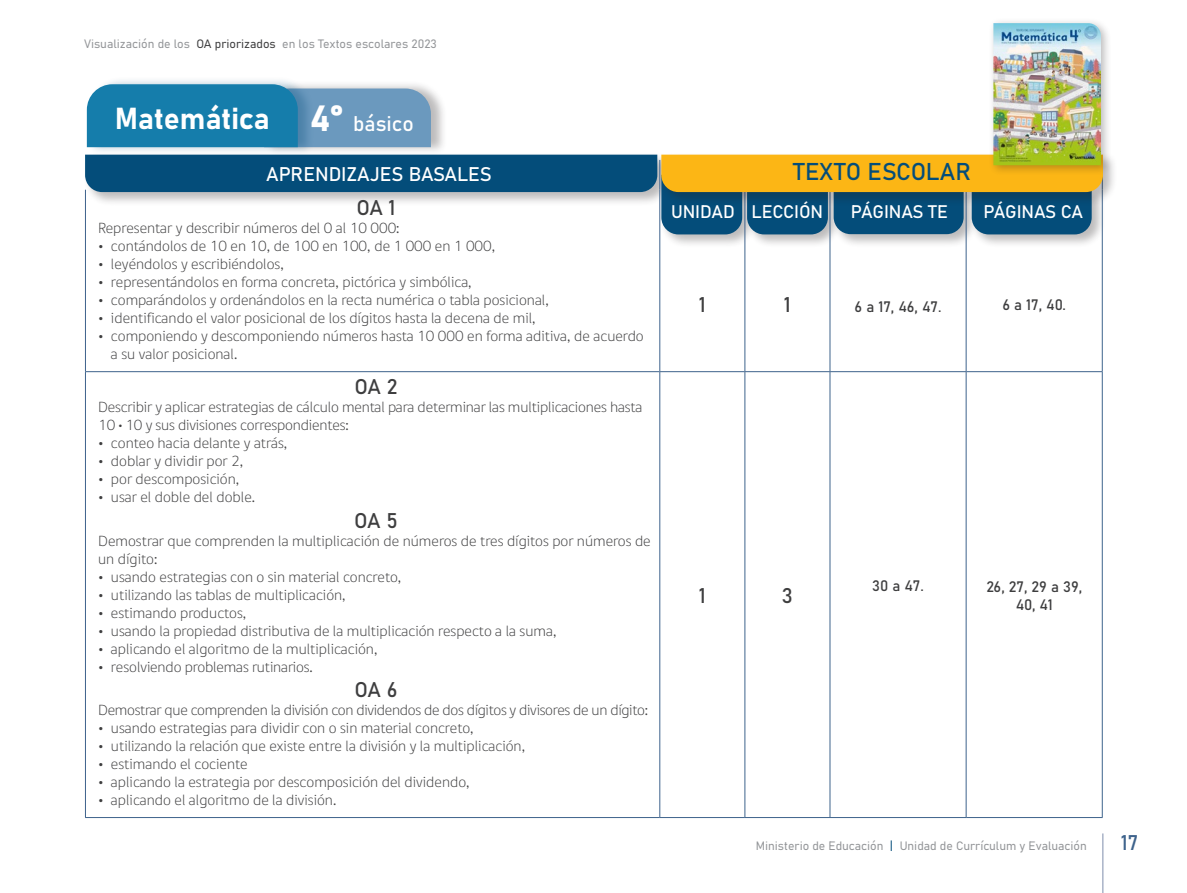
<style>
.page{position:relative;width:1187px;height:893px;background:#fff}
.page>*{position:absolute;margin:0;border:0;box-sizing:border-box;transform-origin:0 0}
.t1{font:30px "Bahnschrift";color:#fff}
.t2{font:24px "Bahnschrift";color:#044d7a}
.t3{font:21px "Bahnschrift";letter-spacing:-.03em;color:#3e3e3f}
.t4{font:21px "Bahnschrift";color:#3e638c}
.t5{font:19.5px "Bahnschrift";color:#fff}
.t6{font:18px "Bahnschrift";letter-spacing:-.01em;color:#fff}
.t7{font:15px/18px "Dignathin";color:#3e3e3f}
.t8{font:15px "Dignathin";letter-spacing:-.02em;color:#3e3e3f}
.t9{font:15px/18px "Bahnschrift";color:#3e3e3f;text-align:center}
.t10{font:12px "Bahnschrift";color:#939598}
.s1{color:#3e3e3f}
.s2{font-size:36px}
.s3{font-size:21px}
.s4{font-family:"Digna";font-weight:700}
.s5{color:#044d7a}
</style>
<div class="page">
<hr style="left:1102px;top:833px;width:1px;height:60px;background:#7e8dac">
<div style="left:83px;top:152px;width:588px;height:54px;background:#231f20;opacity:.3"></div>
<div style="left:659px;top:173px;width:97px;height:76px;background:#231f20;opacity:.3"></div>
<div style="left:744px;top:188px;width:98px;height:61px;background:#231f20;opacity:.3"></div>
<div style="left:831px;top:187px;width:146px;height:61px;background:#231f20;opacity:.3"></div>
<div style="left:969px;top:188px;width:137px;height:61px;background:#231f20;opacity:.3"></div>
<hr style="left:85px;top:190px;width:1px;height:181px;background:#3e638c">
<hr style="left:659px;top:190px;width:1px;height:181px;background:#3e638c">
<hr style="left:744px;top:190px;width:1px;height:181px;background:#3e638c">
<hr style="left:829px;top:190px;width:1px;height:181px;background:#3e638c">
<hr style="left:965px;top:190px;width:1px;height:181px;background:#3e638c">
<hr style="left:1101px;top:190px;width:1px;height:181px;background:#3e638c">
<hr style="left:85px;top:372px;width:1px;height:445px;background:#3e638c">
<hr style="left:85px;top:371px;width:574px;height:1px;background:#3e638c">
<hr style="left:85px;top:817px;width:574px;height:1px;background:#3e638c">
<hr style="left:659px;top:372px;width:1px;height:445px;background:#3e638c">
<hr style="left:659px;top:371px;width:85px;height:1px;background:#3e638c">
<hr style="left:659px;top:817px;width:85px;height:1px;background:#3e638c">
<hr style="left:744px;top:372px;width:1px;height:445px;background:#3e638c">
<hr style="left:744px;top:371px;width:86px;height:1px;background:#3e638c">
<hr style="left:744px;top:817px;width:86px;height:1px;background:#3e638c">
<hr style="left:829px;top:372px;width:1px;height:445px;background:#3e638c">
<hr style="left:830px;top:371px;width:136px;height:1px;background:#3e638c">
<hr style="left:830px;top:817px;width:136px;height:1px;background:#3e638c">
<hr style="left:965px;top:372px;width:1px;height:445px;background:#3e638c">
<hr style="left:966px;top:371px;width:136px;height:1px;background:#3e638c">
<hr style="left:1101px;top:372px;width:1px;height:445px;background:#3e638c">
<hr style="left:966px;top:817px;width:136px;height:1px;background:#3e638c">
<div style="left:659px;top:152px;width:458px;height:54px;background:#231f20;opacity:.3"></div>
<svg style="left:85px;top:155px;width:1017px;height:79px"></svg>
<div style="left:264px;top:80px;width:183px;height:75px;background:#231f20;opacity:.3"></div>
<div style="left:87px;top:76px;width:227px;height:79px;background:#044d7a;opacity:.3"></div>
<svg style="left:87px;top:84px;width:344px;height:63px;background:#3c8bb4"></svg>
<div style="left:988px;top:18px;width:123px;height:158px;background:#231f20;opacity:.3"></div>
<img style="left:993px;top:23px;width:107px;height:142px">
<p class="t10" style="left:84px;top:34px;width:354px">Visualización de los <span class="s1">OA priorizados</span> en los Textos escolares 2023</p>
<h1 class="t1" style="left:115px;top:96px;width:300px">Matemática <span class="s2">4°</span> <span class="s3">básico</span></h1>
<h3 class="t5" style="left:266px;top:160px;width:227px">APRENDIZAJES BASALES</h3>
<h3 class="t3" style="left:356px;top:192px;width:41px">OA 1</h3>
<p class="t7" style="left:98px;top:219px;width:303px">Representar y describir números del 0 al 10 000:</p>
<p class="t7" style="left:98px;top:237px;width:399px">• contándolos de 10 en 10, de 100 en 100, de 1 000 en 1 000,</p>
<p class="t7" style="left:98px;top:255px;width:187px">• leyéndolos y escribiéndolos,</p>
<p class="t7" style="left:98px;top:273px;width:375px">• representándolos en forma concreta, pictórica y simbólica,</p>
<p class="t7" style="left:98px;top:291px;width:452px">• comparándolos y ordenándolos en la recta numérica o tabla posicional,</p>
<p class="t7" style="left:98px;top:309px;width:439px">• identificando el valor posicional de los dígitos hasta la decena de mil,</p>
<p class="t7" style="left:111px;top:327px;width:534px;text-indent:-13px">• componiendo y descomponiendo números hasta 10 000 en forma aditiva, de acuerdo a su valor posicional.</p>
<h3 class="t3" style="left:354px;top:371px;width:45px">OA 2</h3>
<p class="t7" style="left:98px;top:398px;width:545px">Describir y aplicar estrategias de cálculo mental para determinar las multiplicaciones hasta<br>10 <span class="s4">·</span> 10 y sus divisiones correspondientes:</p>
<p class="t7" style="left:98px;top:434px;width:191px">• conteo hacia delante y atrás,</p>
<p class="t7" style="left:98px;top:452px;width:147px">• doblar y dividir por 2,</p>
<p class="t7" style="left:98px;top:470px;width:143px">• por descomposición,</p>
<p class="t7" style="left:98px;top:488px;width:158px">• usar el doble del doble.</p>
<h3 class="t3" style="left:354px;top:504px;width:45px">OA 5</h3>
<p class="t7" style="left:98px;top:532px;width:554px">Demostrar que comprenden la multiplicación de números de tres dígitos por números de un dígito:</p>
<p class="t7" style="left:98px;top:568px;width:305px">• usando estrategias con o sin material concreto,</p>
<p class="t7" style="left:98px;top:586px;width:249px">• utilizando las tablas de multiplicación,</p>
<p class="t7" style="left:98px;top:604px;width:150px">• estimando productos,</p>
<p class="t7" style="left:98px;top:622px;width:460px">• usando la propiedad distributiva de la multiplicación respecto a la suma,</p>
<p class="t7" style="left:98px;top:640px;width:281px">• aplicando el algoritmo de la multiplicación,</p>
<p class="t7" style="left:98px;top:658px;width:216px">• resolviendo problemas rutinarios.</p>
<h3 class="t3" style="left:354px;top:673px;width:44px">OA 6</h3>
<p class="t8" style="left:98px;top:701px;width:551px">Demostrar que comprenden la división con dividendos de dos dígitos y divisores de un dígito:</p>
<p class="t7" style="left:98px;top:719px;width:377px">• usando estrategias para dividir con o sin material concreto,</p>
<p class="t7" style="left:98px;top:737px;width:428px">• utilizando la relación que existe entre la división y la multiplicación,</p>
<p class="t7" style="left:98px;top:755px;width:151px">• estimando el cociente</p>
<p class="t7" style="left:98px;top:773px;width:373px">• aplicando la estrategia por descomposición del dividendo,</p>
<p class="t7" style="left:98px;top:791px;width:239px">• aplicando el algoritmo de la división.</p>
<h2 class="t2" style="left:793px;top:153px;width:179px">TEXTO ESCOLAR</h2>
<p class="t6" style="left:671px;top:198px;width:154px">UNIDAD LECCIÓN</p>
<p class="t6" style="left:850px;top:198px;width:99px">PÁGINAS TE</p>
<p class="t6" style="left:983px;top:198px;width:101px">PÁGINAS CA</p>
<h3 class="t3" style="left:698px;top:289px;width:8px">1</h3>
<h3 class="t3" style="left:783px;top:289px;width:8px">1</h3>
<p class="t9" style="left:854px;top:297px;width:88px">6 a 17, 46, 47.</p>
<p class="t9" style="left:1002px;top:295px;width:65px">6 a 17, 40.</p>
<h3 class="t3" style="left:698px;top:580px;width:8px">1</h3>
<h3 class="t3" style="left:781px;top:580px;width:13px">3</h3>
<p class="t9" style="left:872px;top:575px;width:53px">30 a 47.</p>
<p class="t9" style="left:986px;top:576px;width:97px">26, 27, 29 a 39,<br>40, 41</p>
<p class="t10" style="left:755px;top:836px;width:332px">Ministerio de Educación <span class="s5">|</span> Unidad de Currículum y Evaluación</p>
<h3 class="t4" style="left:1120px;top:826px;width:19px">17</h3>
</div>
